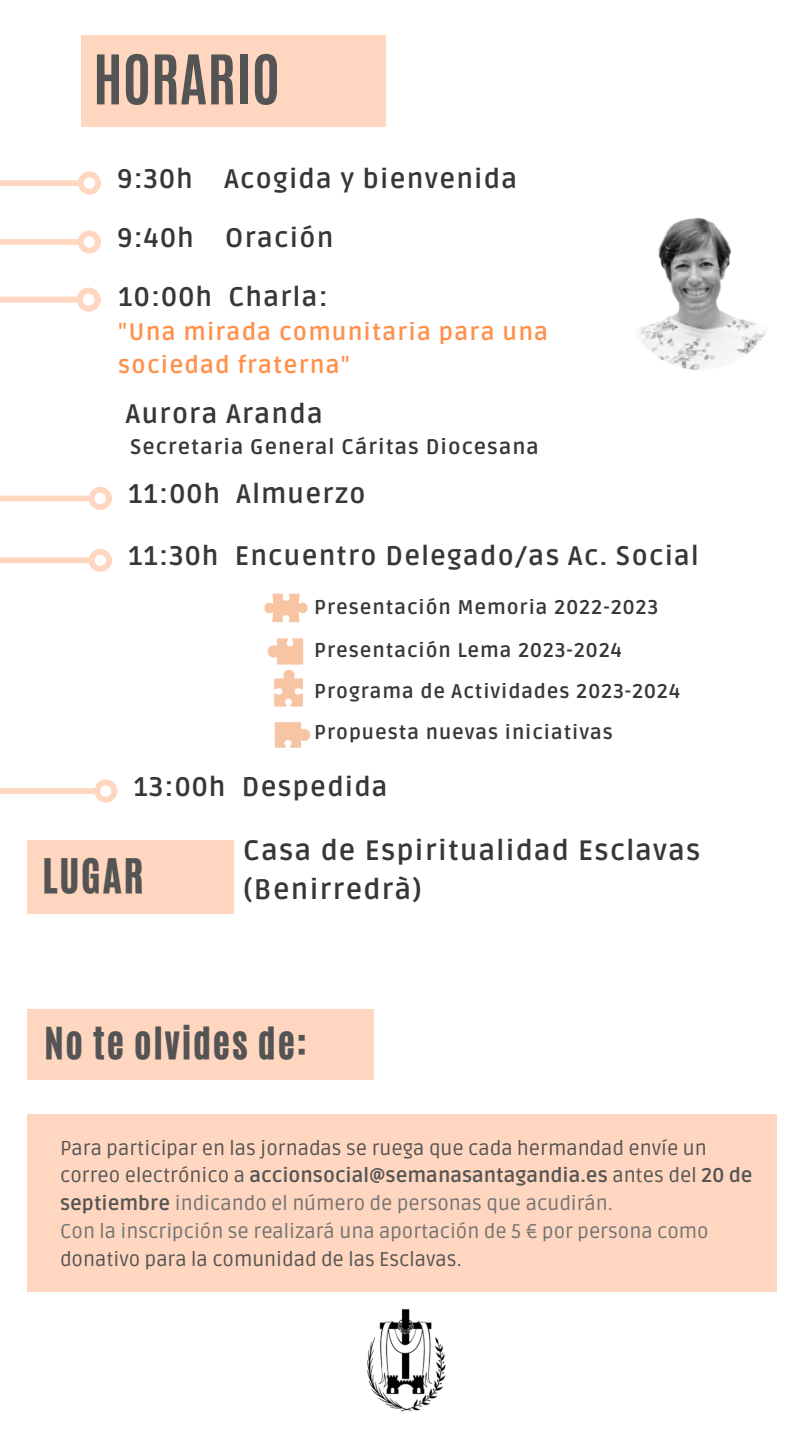
<style>
.page{position:relative;width:810px;height:1440px;background:#fff}
.page>*{position:absolute;margin:0;border:0;box-sizing:border-box;transform-origin:0 0}
.t1{font:700 58.1px "Antonio";color:#545454}
.t2{font:40px "CA Generated";letter-spacing:.05em;color:#545454}
.t3{font:37px "CA Generated";letter-spacing:.05em;color:#545454}
.t4{font:700 28px "Ruda";letter-spacing:.05em;color:#353738}
.t5{font:700 26.8px "Ruda";letter-spacing:.05em;color:#353738}
.t6{font:700 23.8px "Ruda";letter-spacing:.05em;color:#ff914d}
.t7{font:700 21px "Ruda";letter-spacing:.05em;color:#353738}
.t8{font:19.9px/27.8px "Ruda";color:#545454}
.t9{font:19.9px/27.8px "Ruda";color:#737373}
.t10{font:700 19.8px "Ruda";letter-spacing:.05em;color:#353738}
.s1{font-weight:700}
.s2{color:#737373}
.s3{color:#545454}
</style>
<div class="page">
<div style="left:81px;top:35px;width:304px;height:92px;background:#ffd7c0"></div>
<div style="left:0;top:180px;width:78px;height:6px;background:#ffd7c0"></div>
<div style="left:78px;top:172px;width:23px;height:23px;border:6px solid #ffd7c0;border-radius:50%"></div>
<div style="left:0;top:239px;width:78px;height:6px;background:#ffd7c0"></div>
<div style="left:78px;top:230px;width:23px;height:24px;border:6px solid #ffd7c0;border-radius:50%"></div>
<div style="left:0;top:297px;width:77px;height:6px;background:#ffd7c0"></div>
<div style="left:77px;top:288px;width:24px;height:24px;border:6px solid #ffd7c0;border-radius:50%"></div>
<div style="left:0;top:557px;width:89px;height:6px;background:#ffd7c0"></div>
<div style="left:89px;top:549px;width:23px;height:23px;border:6px solid #ffd7c0;border-radius:50%"></div>
<div style="left:0;top:788px;width:94px;height:6px;background:#ffd7c0"></div>
<div style="left:94px;top:779px;width:23px;height:24px;border:6px solid #ffd7c0;border-radius:50%"></div>
<div style="left:27px;top:1115px;width:749px;height:177px;background:#ffd7c0"></div>
<div style="left:27px;top:1009px;width:346px;height:70px;background:#ffd7c0"></div>
<img style="left:367px;top:1308px;width:79px;height:104px">
<div style="left:0;top:496px;width:89px;height:5px;background:#ffd7c0"></div>
<div style="left:89px;top:487px;width:23px;height:23px;border:6px solid #ffd7c0;border-radius:50%"></div>
<img style="left:624px;top:218px;width:152px;height:152px;border-radius:50%">
<div style="left:27px;top:840px;width:206px;height:73px;background:#ffd7c0"></div>
<img style="left:267px;top:638px;width:37px;height:27px">
<img style="left:274px;top:669px;width:29px;height:38px">
<img style="left:264px;top:593px;width:44px;height:30px">
<img style="left:274px;top:722px;width:37px;height:26px">
<p class="t1" style="left:93px;top:38px;width:188px">HORARIO</p>
<p class="t5" style="left:117px;top:163px;width:402px">9:30h Acogida y bienvenida</p>
<p class="t5" style="left:117px;top:222px;width:218px">9:40h Oración</p>
<p class="t5" style="left:118px;top:281px;width:211px">10:00h Charla:</p>
<p class="t6" style="left:118px;top:318px;width:431px">"Una mirada comunitaria para una</p>
<p class="t6" style="left:118px;top:351px;width:233px">sociedad fraterna"</p>
<p class="t5" style="left:126px;top:398px;width:198px">Aurora Aranda</p>
<p class="t7" style="left:130px;top:434px;width:410px">Secretaria General Cáritas Diocesana</p>
<p class="t5" style="left:128px;top:479px;width:239px">11:00h Almuerzo</p>
<p class="t5" style="left:128px;top:541px;width:572px">11:30h Encuentro Delegado/as Ac. Social</p>
<p class="t10" style="left:314px;top:596px;width:346px">Presentación Memoria 2022-2023</p>
<p class="t10" style="left:314px;top:639px;width:309px">Presentación Lema 2023-2024</p>
<p class="t10" style="left:314px;top:680px;width:368px">Programa de Actividades 2023-2024</p>
<p class="t10" style="left:314px;top:720px;width:300px">Propuesta nuevas iniciativas</p>
<p class="t5" style="left:134px;top:771px;width:256px">13:00h Despedida</p>
<p class="t2" style="left:43px;top:847px;width:102px">LUGAR</p>
<p class="t4" style="left:243px;top:834px;width:459px">Casa de Espiritualidad Esclavas</p>
<p class="t4" style="left:243px;top:873px;width:180px">(Benirredrà)</p>
<p class="t3" style="left:44px;top:1017px;width:264px">No te olvides de:</p>
<p class="t8" style="left:60px;top:1135px;width:694px">Para participar en las jornadas se ruega que cada hermandad envíe un correo electrónico a <span class="s1">accionsocial@semanasantagandia.es</span> antes del <span class="s1">20 de septiembre</span> <span class="s2">indicando el número de personas que acudirán.</span></p>
<p class="t9" style="left:60px;top:1218px;width:650px">Con la inscripción se realizará una aportación de 5 € por persona como <span class="s3">donativo para la comunidad de las Esclavas.</span></p>
</div>
